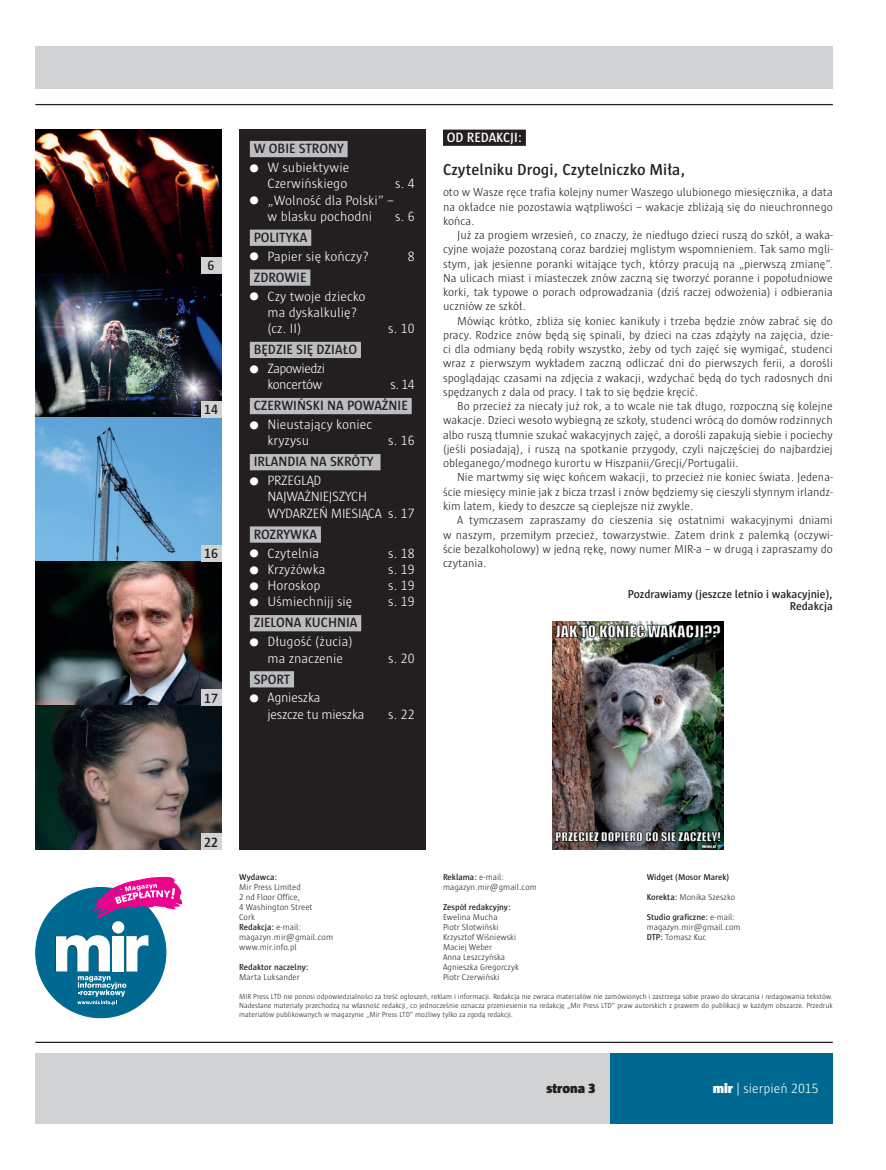
<style>
.page{position:relative;width:886px;height:1170px;background:#fff}
.page>*{position:absolute;margin:0;border:0;box-sizing:border-box;transform-origin:0 0}
.t1{font:600 16.25px "Sun";color:#231f20}
.t2{font:300 13.75px/16.2px "Sun";color:#fff}
.t3{font:600 13.75px "Sun";color:#231f20}
.t4{font:300 13.75px/16.2px "Sun";letter-spacing:-.02em;color:#fff}
.t5{font:300 13.75px/16.2px "Sun";letter-spacing:-.04em;color:#fff}
.t6{font:600 13.75px "Sun";color:#fff}
.t7{font:900 13.75px "Sun";color:#231f20}
.t8{font:300 11.88px/14.2px "Sun";color:#231f20;text-align:justify}
.t9{font:600 11.62px/12px "Sun";color:#231f20;text-align:right}
.t10{font:300 8.75px/10px "Sun";color:#231f20}
.t11{font:600 8.75px "Sun";color:#231f20}
.t12{font:300 7.5px/8.8px "Sun";color:#231f20;text-align:justify}
.s1{font-weight:600}
.s2{font-weight:900}
</style>
<div class="page">
<hr style="left:35px;top:104px;width:798px;height:1px;background:#231f20">
<hr style="left:35px;top:1041px;width:798px;height:1px;background:#231f20">
<div style="left:609px;top:1052px;width:224px;height:71px;background:#006991"></div>
<div style="left:35px;top:1052px;width:574px;height:71px;background:#d1d2d4"></div>
<div style="left:35px;top:46px;width:798px;height:43px;background:#d1d2d4"></div>
<div style="left:36px;top:887px;width:130px;height:130px;background:#006991;border-radius:50%"></div>
<svg style="left:56px;top:877px;width:126px;height:128px"></svg>
<img style="left:35px;top:129px;width:186px;height:720px">
<div style="left:201px;top:257px;width:20px;height:16px;background:#d1d2d4"></div>
<div style="left:201px;top:401px;width:20px;height:16px;background:#d1d2d4"></div>
<div style="left:201px;top:545px;width:20px;height:16px;background:#d1d2d4"></div>
<div style="left:201px;top:689px;width:20px;height:16px;background:#d1d2d4"></div>
<div style="left:201px;top:833px;width:20px;height:16px;background:#d1d2d4"></div>
<div style="left:239px;top:129px;width:186px;height:720px;background:#231f20"></div>
<div style="left:250px;top:141px;width:98px;height:16px;background:#bcbdc0"></div>
<div style="left:250px;top:229px;width:61px;height:17px;background:#bcbdc0"></div>
<div style="left:250px;top:269px;width:60px;height:17px;background:#bcbdc0"></div>
<div style="left:250px;top:342px;width:111px;height:16px;background:#bcbdc0"></div>
<div style="left:250px;top:398px;width:162px;height:16px;background:#bcbdc0"></div>
<div style="left:250px;top:454px;width:130px;height:16px;background:#bcbdc0"></div>
<div style="left:250px;top:526px;width:71px;height:16px;background:#bcbdc0"></div>
<div style="left:250px;top:615px;width:111px;height:16px;background:#bcbdc0"></div>
<div style="left:250px;top:671px;width:44px;height:16px;background:#bcbdc0"></div>
<div style="left:443px;top:130px;width:83px;height:16px;background:#231f20"></div>
<img style="left:552px;top:621px;width:171px;height:228px">
<p class="t3" style="left:208px;top:258px;width:8px">6</p>
<p class="t3" style="left:204px;top:402px;width:15px">14</p>
<p class="t3" style="left:204px;top:546px;width:15px">16</p>
<p class="t3" style="left:204px;top:690px;width:15px">17</p>
<p class="t3" style="left:254px;top:141px;width:92px">W OBIE STRONY</p>
<p class="t2" style="left:268px;top:159px;width:83px">W subiektywie<br>Czerwińskiego</p>
<p class="t2" style="left:395px;top:176px;width:21px">s. 4</p>
<p class="t2" style="left:268px;top:192px;width:128px">„Wolność dla Polski” – w blasku pochodni</p>
<p class="t2" style="left:395px;top:208px;width:21px">s. 6</p>
<p class="t3" style="left:254px;top:230px;width:55px">POLITYKA</p>
<p class="t2" style="left:268px;top:248px;width:103px">Papier się kończy?</p>
<p class="t2" style="left:408px;top:248px;width:8px">8</p>
<p class="t3" style="left:254px;top:270px;width:54px">ZDROWIE</p>
<p class="t2" style="left:268px;top:288px;width:100px">Czy twoje dziecko ma dyskalkulię? (cz. II)</p>
<p class="t2" style="left:388px;top:320px;width:28px">s. 10</p>
<p class="t3" style="left:254px;top:342px;width:105px">BĘDZIE SIĘ DZIAŁO</p>
<p class="t5" style="left:268px;top:360px;width:59px">Zapowiedzi koncertów</p>
<p class="t2" style="left:390px;top:376px;width:26px">s. 14</p>
<p class="t3" style="left:254px;top:398px;width:156px">CZERWIŃSKI NA POWAŻNIE</p>
<p class="t2" style="left:268px;top:416px;width:106px">Nieustający koniec kryzysu</p>
<p class="t2" style="left:388px;top:432px;width:28px">s. 16</p>
<p class="t3" style="left:254px;top:454px;width:121px">IRLANDIA NA SKRÓTY</p>
<p class="t4" style="left:268px;top:472px;width:149px">PRZEGLĄD<br>NAJWAŻNIEJSZYCH<br>WYDARZEŃ MIESIĄCA s. 17</p>
<p class="t3" style="left:254px;top:526px;width:65px">ROZRYWKA</p>
<p class="t2" style="left:268px;top:545px;width:53px">Czytelnia</p>
<p class="t2" style="left:388px;top:545px;width:28px">s. 18</p>
<p class="t2" style="left:268px;top:561px;width:59px">Krzyżówka</p>
<p class="t2" style="left:388px;top:561px;width:28px">s. 19</p>
<p class="t2" style="left:268px;top:577px;width:54px">Horoskop</p>
<p class="t2" style="left:388px;top:577px;width:28px">s. 19</p>
<p class="t2" style="left:268px;top:593px;width:86px">Uśmiechnijj się</p>
<p class="t2" style="left:388px;top:593px;width:28px">s. 19</p>
<p class="t3" style="left:254px;top:615px;width:105px">ZIELONA KUCHNIA</p>
<p class="t2" style="left:268px;top:633px;width:87px">Długość (żucia) ma znaczenie</p>
<p class="t2" style="left:388px;top:649px;width:28px">s. 20</p>
<p class="t3" style="left:254px;top:671px;width:38px">SPORT</p>
<p class="t4" style="left:268px;top:689px;width:98px">Agnieszka<br>jeszcze tu mieszka</p>
<p class="t2" style="left:388px;top:706px;width:28px">s. 22</p>
<p class="t6" style="left:447px;top:130px;width:77px">OD REDAKCJI:</p>
<h1 class="t1" style="left:443px;top:161px;width:244px">Czytelniku Drogi, Czytelniczko Miła,</h1>
<p class="t8" style="left:443px;top:185px;width:391px">oto w Wasze ręce trafia kolejny numer Waszego ulubionego miesięcznika, a data na okładce nie pozostawia wątpliwości – wakacje zbliżają się do nieuchronnego końca.</p>
<p class="t8" style="left:443px;top:228px;width:391px;text-indent:14px">Już za progiem wrzesień, co znaczy, że niedługo dzieci ruszą do szkół, a waka&shy;cyjne wojaże pozostaną coraz bardziej mglistym wspomnieniem. Tak samo mgli&shy;stym, jak jesienne poranki witające tych, którzy pracują na „pierwszą zmianę”.<br>Na ulicach miast i miasteczek znów zaczną się tworzyć poranne i popołudniowe korki, tak typowe o porach odprowadzania (dziś raczej odwożenia) i odbierania uczniów ze szkół.</p>
<p class="t8" style="left:443px;top:313px;width:391px;text-indent:14px">Mówiąc krótko, zbliża się koniec kanikuły i trzeba będzie znów zabrać się do pracy. Rodzice znów będą się spinali, by dzieci na czas zdążyły na zajęcia, dzie&shy;ci dla odmiany będą robiły wszystko, żeby od tych zajęć się wymigać, studenci wraz z pierwszym wykładem zaczną odliczać dni do pierwszych ferii, a dorośli spoglądając czasami na zdjęcia z wakacji, wzdychać będą do tych radosnych dni spędzanych z dala od pracy. I tak to się będzie kręcić.</p>
<p class="t8" style="left:443px;top:399px;width:391px;text-indent:14px">Bo przecież za niecały już rok, a to wcale nie tak długo, rozpoczną się kolejne wakacje. Dzieci wesoło wybiegną ze szkoły, studenci wrócą do domów rodzinnych albo ruszą tłumnie szukać wakacyjnych zajęć, a dorośli zapakują siebie i pociechy (jeśli posiadają), i ruszą na spotkanie przygody, czyli najczęściej do najbardziej obleganego/modnego kurortu w Hiszpanii/Grecji/Portugalii.</p>
<p class="t8" style="left:443px;top:470px;width:391px;text-indent:14px">Nie martwmy się więc końcem wakacji, to przecież nie koniec świata. Jedena&shy;ście miesięcy minie jak z bicza trzasł i znów będziemy się cieszyli słynnym irlandz&shy;kim latem, kiedy to deszcze są cieplejsze niż zwykle.</p>
<p class="t8" style="left:443px;top:513px;width:391px;text-indent:14px">A tymczasem zapraszamy do cieszenia się ostatnimi wakacyjnymi dniami w naszym, przemiłym przecież, towarzystwie. Zatem drink z palemką (oczywi&shy;ście bezalkoholowy) w jedną rękę, nowy numer MIR-a – w drugą i zapraszamy do czytania.</p>
<p class="t9" style="left:628px;top:587px;width:206px">Pozdrawiamy (jeszcze letnio i wakacyjnie),<br>Redakcja</p>
<p class="t3" style="left:204px;top:834px;width:15px">22</p>
<p class="t11" style="left:239px;top:872px;width:39px">Wydawca:</p>
<p class="t10" style="left:239px;top:882px;width:95px">Mir Press Limited<br>2 nd Floor Office,<br>4 Washington Street<br>Cork<br><span class="s1">Redakcja:</span> e-mail: magazyn.mir@gmail.com www.mir.info.pl</p>
<p class="t11" style="left:239px;top:962px;width:71px">Redaktor naczelny:</p>
<p class="t10" style="left:239px;top:972px;width:62px">Marta Luksander</p>
<p class="t10" style="left:443px;top:872px;width:95px"><span class="s1">Reklama:</span> e-mail: magazyn.mir@gmail.com</p>
<p class="t11" style="left:443px;top:902px;width:69px">Zespół redakcyjny:</p>
<p class="t10" style="left:443px;top:912px;width:77px">Ewelina Mucha<br>Piotr Słotwiński<br>Krzysztof Wiśniewski<br>Maciej Weber<br>Anna Leszczyńska<br>Agnieszka Gregorczyk<br>Piotr Czerwiński</p>
<p class="t11" style="left:647px;top:872px;width:84px">Widget (Mosor Marek)</p>
<p class="t10" style="left:647px;top:892px;width:90px"><span class="s1">Korekta:</span> Monika Szeszko</p>
<p class="t10" style="left:647px;top:912px;width:95px"><span class="s1">Studio graficzne:</span> e-mail: magazyn.mir@gmail.com<br><span class="s1">DTP:</span> Tomasz Kuc</p>
<p class="t12" style="left:239px;top:992px;width:595px">MIR Press LTD nie ponosi odpowiedzialności za treść ogłoszeń, reklam i informacji. Redakcja nie zwraca materiałów nie zamówionych i zastrzega sobie prawo do skracania i redagowania tekstów.<br>Nadesłane materiały przechodzą na własność redakcji, co jednocześnie oznacza przeniesienie na redakcję „Mir Press LTD” praw autorskich z prawem do publikacji w każdym obszarze. Przedruk materiałów publikowanych w magazynie „Mir Press LTD” możliwy tylko za zgodą redakcji.</p>
<p class="t7" style="left:546px;top:1080px;width:50px">strona 3</p>
<p class="t2" style="left:713px;top:1080px;width:107px"><span class="s2">mir</span> | sierpień 2015</p>
</div>
